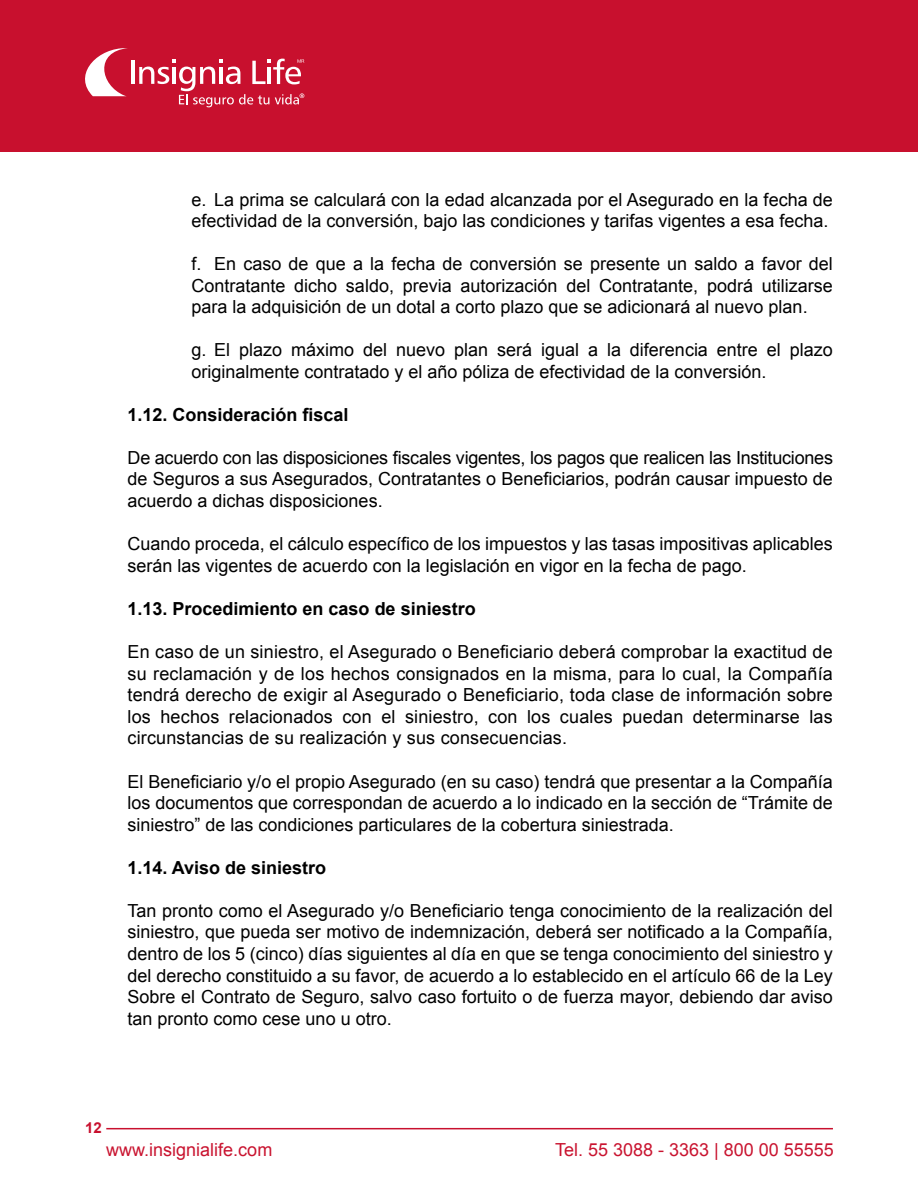
<style>
.page{position:relative;width:918px;height:1188px;background:#fff}
.page>*{position:absolute;margin:0;border:0;box-sizing:border-box;transform-origin:0 0}
.t1{font:18px/21.6px "Arial";color:#000;text-align:justify}
.t2{font:700 18px "Arial";color:#000}
.t3{font:18px "Arial";color:#c91430}
.t4{font:700 15px "Arial";color:#c8102e}
</style>
<div class="page">
<div style="left:0;top:0;width:918px;height:152px;background:#c8102e"></div>
<svg style="left:85px;top:48px;width:43px;height:48px"></svg>
<hr style="left:131px;top:61px;width:3px;height:23px;background:#fff">
<svg style="left:139px;top:59px;width:165px;height:48px"></svg>
<hr style="left:106px;top:1128px;width:727px;height:1px;background:#c8102e">
<p class="t1" style="left:191px;top:189px;width:643px">e. La prima se calculará con la edad alcanzada por el Asegurado en la fecha de efectividad de la conversión, bajo las condiciones y tarifas vigentes a esa fecha.</p>
<p class="t1" style="left:191px;top:253px;width:643px">f. En caso de que a la fecha de conversión se presente un saldo a favor del Contratante dicho saldo, previa autorización del Contratante, podrá utilizarse para la adquisición de un dotal a corto plazo que se adicionará al nuevo plan.</p>
<p class="t1" style="left:191px;top:339px;width:643px">g. El plazo máximo del nuevo plan será igual a la diferencia entre el plazo originalmente contratado y el año póliza de efectividad de la conversión.</p>
<p class="t2" style="left:128px;top:403px;width:223px">1.12. Consideración fiscal</p>
<p class="t1" style="left:128px;top:447px;width:707px">De acuerdo con las disposiciones fiscales vigentes, los pagos que realicen las Instituciones de Seguros a sus Asegurados, Contratantes o Beneficiarios, podrán causar impuesto de acuerdo a dichas disposiciones.</p>
<p class="t1" style="left:128px;top:533px;width:707px">Cuando proceda, el cálculo específico de los impuestos y las tasas impositivas aplicables serán las vigentes de acuerdo con la legislación en vigor en la fecha de pago.</p>
<p class="t2" style="left:128px;top:597px;width:350px">1.13. Procedimiento en caso de siniestro</p>
<p class="t1" style="left:128px;top:641px;width:707px">En caso de un siniestro, el Asegurado o Beneficiario deberá comprobar la exactitud de su reclamación y de los hechos consignados en la misma, para lo cual, la Compañía tendrá derecho de exigir al Asegurado o Beneficiario, toda clase de información sobre los hechos relacionados con el siniestro, con los cuales puedan determinarse las circunstancias de su realización y sus consecuencias.</p>
<p class="t1" style="left:128px;top:771px;width:707px">El Beneficiario y/o el propio Asegurado (en su caso) tendrá que presentar a la Compañía los documentos que correspondan de acuerdo a lo indicado en la sección de “Trámite de siniestro” de las condiciones particulares de la cobertura siniestrada.</p>
<p class="t2" style="left:128px;top:855px;width:200px">1.14. Aviso de siniestro</p>
<p class="t1" style="left:128px;top:900px;width:707px">Tan pronto como el Asegurado y/o Beneficiario tenga conocimiento de la realización del siniestro, que pueda ser motivo de indemnización, deberá ser notificado a la Compañía, dentro de los 5 (cinco) días siguientes al día en que se tenga conocimiento del siniestro y del derecho constituido a su favor, de acuerdo a lo establecido en el artículo 66 de la Ley Sobre el Contrato de Seguro, salvo caso fortuito o de fuerza mayor, debiendo dar aviso tan pronto como cese uno u otro.</p>
<p class="t4" style="left:85px;top:1118px;width:18px">12</p>
<p class="t3" style="left:106px;top:1138px;width:168px">www.insignialife.com</p>
<p class="t3" style="left:555px;top:1138px;width:280px">Tel. 55 3088 - 3363 | 800 00 55555</p>
</div>
